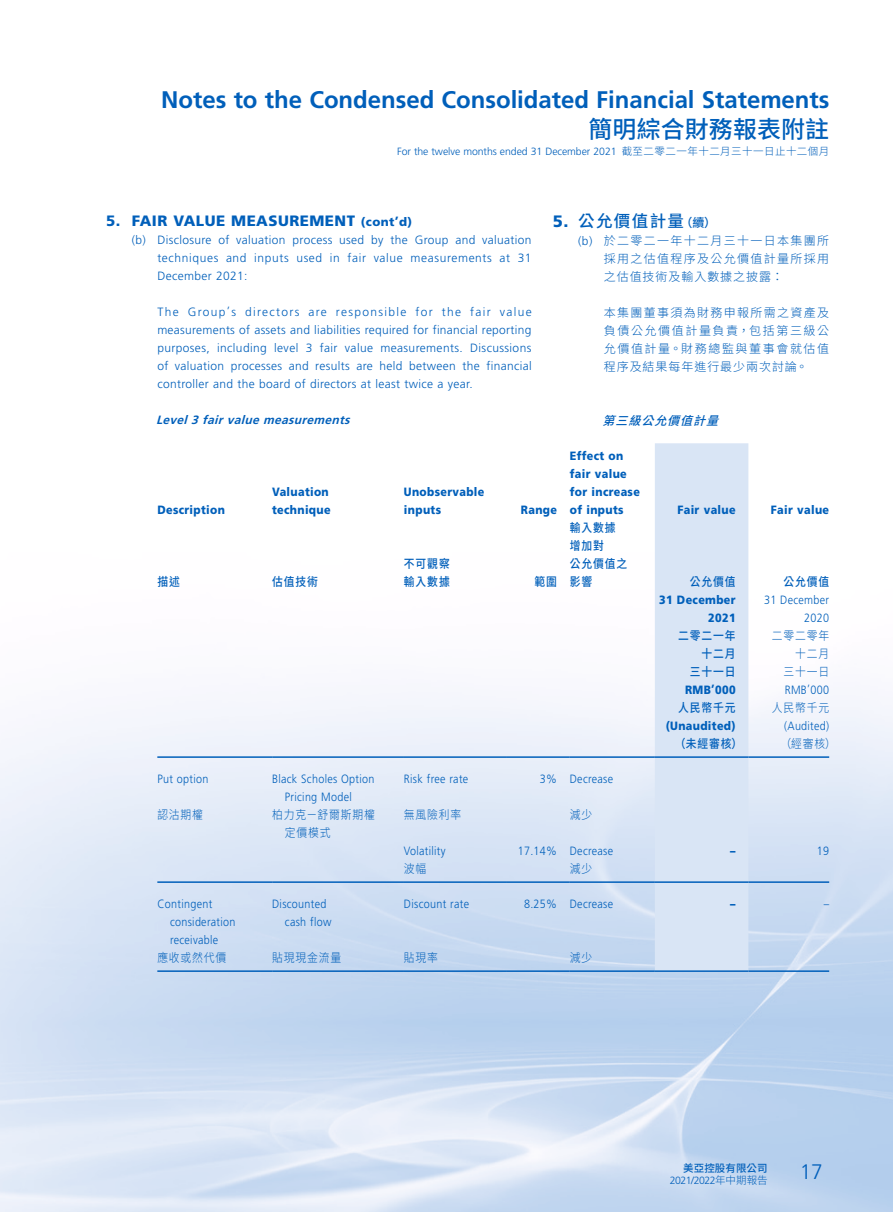
<style>
.page{position:relative;width:893px;height:1212px;background:#fff}
.page>*{position:absolute;margin:0;border:0;box-sizing:border-box;transform-origin:0 0}
.t1{font:700 24px "Frutiger LT Std";color:#005fba}
.t2{font:500 24px "Source Han Sans TC";letter-spacing:.005em;color:#005fba}
.t3{font:300 21px "Frutiger LT Std";color:#005fba}
.C_Heading_1{font:500 16.5px "Source Han Sans TC";letter-spacing:.08em;color:#005fba}
.Heading_1{font:900 15px "Frutiger LT Std";letter-spacing:.03em;color:#005fba}
.Body_Text{font:300 12px/18px "Frutiger LT Std";letter-spacing:.03em;color:#005fba;text-align:justify}
.Body_Text-2{font:300 12px/18px "Frutiger LT Std";letter-spacing:.03em;color:#005fba;scale:.9 1}
.Body_Text-3{font:900 12px "Frutiger LT Std";letter-spacing:.03em;color:#005fba;scale:.9 1}
.C_Body_Text{font:300 12px/18px "Source Han Sans TC";letter-spacing:.11em;color:#005fba;text-align:justify}
.Body_Text-4{font:300 12px/18px "Source Han Sans TC";letter-spacing:.08em;color:#005fba;scale:.9 1}
.Body_Text-5{font:500 12px "Source Han Sans TC";letter-spacing:.08em;color:#005fba;scale:.9 1}
.Heading_3{font:italic 700 12px "Frutiger LT Std";color:#005fba}
.C_Heading_3{font:italic 500 12px "Source Han Sans TC";color:#005fba}
.t4{font:300 10.5px "Frutiger LT Std";letter-spacing:-.005em;color:#005fba}
.t5{font:300 10.5px "Frutiger LT Std";letter-spacing:-.045em;color:#005fba}
.t6{font:500 10.5px "Source Han Sans TC";letter-spacing:.005em;color:#005fba}
.s1{font-family:"Source Han Sans TC"}
.s2{font-size:12px}
.s3{font-family:"Frutiger LT Std";font-weight:900}
.s4{font-family:"Frutiger LT Std"}
</style>
<div class="page">
<div style="left:655px;top:443px;width:93px;height:527px;background:#d9e5f5"></div>
<hr style="left:157px;top:756px;width:115px;height:2px;background:#005fba">
<hr style="left:272px;top:756px;width:132px;height:2px;background:#005fba">
<hr style="left:404px;top:756px;width:102px;height:2px;background:#005fba">
<hr style="left:506px;top:756px;width:64px;height:2px;background:#005fba">
<hr style="left:570px;top:756px;width:85px;height:2px;background:#005fba">
<hr style="left:655px;top:756px;width:93px;height:2px;background:#005fba">
<hr style="left:748px;top:756px;width:81px;height:2px;background:#005fba">
<hr style="left:157px;top:881px;width:115px;height:2px;background:#005fba">
<hr style="left:272px;top:881px;width:132px;height:2px;background:#005fba">
<hr style="left:404px;top:881px;width:102px;height:2px;background:#005fba">
<hr style="left:506px;top:881px;width:64px;height:2px;background:#005fba">
<hr style="left:570px;top:881px;width:85px;height:2px;background:#005fba">
<hr style="left:655px;top:881px;width:93px;height:2px;background:#005fba">
<hr style="left:748px;top:881px;width:81px;height:2px;background:#005fba">
<hr style="left:157px;top:970px;width:115px;height:2px;background:#005fba">
<hr style="left:272px;top:970px;width:132px;height:2px;background:#005fba">
<hr style="left:404px;top:970px;width:102px;height:2px;background:#005fba">
<hr style="left:506px;top:970px;width:64px;height:2px;background:#005fba">
<hr style="left:570px;top:970px;width:85px;height:2px;background:#005fba">
<hr style="left:655px;top:970px;width:93px;height:2px;background:#005fba">
<hr style="left:748px;top:970px;width:81px;height:2px;background:#005fba">
<h1 class="t1" style="left:161px;top:85px;width:670px">Notes to the Condensed Consolidated Financial Statements</h1>
<h1 class="t2" style="left:589px;top:115px;width:242px">簡明綜合財務報表附註</h1>
<p class="t4" style="left:397px;top:145px;width:434px">For the twelve months ended 31 December 2021 <span class="s1">截至二零二一年十二月三十一日止十二個月</span></p>
<p class="Heading_1" style="left:106px;top:211px;width:307px">5. FAIR VALUE MEASUREMENT <span class="s2">(cont’d)</span></p>
<p class="Body_Text" style="left:157px;top:231px;width:376px;text-indent:-26px">(b) Disclosure of valuation process used by the Group and valuation techniques and inputs used in fair value measurements at 31<br>December 2021:</p>
<p class="Body_Text" style="left:157px;top:303px;width:376px">The Group’s directors are responsible for the fair value measurements of assets and liabilities required for financial reporting purposes, including level 3 fair value measurements. Discussions of valuation processes and results are held between the financial controller and the board of directors at least twice a year.</p>
<p class="Heading_3" style="left:156px;top:413px;width:199px">Level3 fairvalue measurements</p>
<p class="C_Heading_1" style="left:553px;top:212px;width:165px"><span class="s3">5.</span> 公允價值計量<span class="s2">（續）</span></p>
<p class="C_Body_Text" style="left:604px;top:232px;width:227px;text-indent:-26px"><span class="s4">(b)</span> 於二零二一年十二月三十一日本集團所採用之估值程序及公允價值計量所採用之估值技術及輸入數據之披露：</p>
<p class="C_Body_Text" style="left:604px;top:304px;width:227px">本集團董事須為財務申報所需之資產及負債公允價值計量負責，包括第三級公允價值計量。財務總監與董事會就估值程序及結果每年進行最少兩次討論。</p>
<p class="C_Heading_3" style="left:603px;top:414px;width:126px">第三級公允價值計量</p>
<p class="Body_Text-3" style="left:157px;top:502px;width:77px">Description</p>
<p class="Body_Text-3" style="left:272px;top:484px;width:65px">Valuation</p>
<p class="Body_Text-3" style="left:272px;top:502px;width:66px">technique</p>
<p class="Body_Text-5" style="left:157px;top:575px;width:26px">描述</p>
<p class="Body_Text-5" style="left:272px;top:575px;width:52px">估值技術</p>
<p class="Body_Text-3" style="left:404px;top:484px;width:91px">Unobservable</p>
<p class="Body_Text-3" style="left:404px;top:502px;width:43px">inputs</p>
<p class="Body_Text-3" style="left:521px;top:502px;width:42px">Range</p>
<p class="Body_Text-5" style="left:404px;top:557px;width:52px">不可觀察</p>
<p class="Body_Text-5" style="left:404px;top:575px;width:52px">輸入數據</p>
<p class="Body_Text-5" style="left:535px;top:575px;width:26px">範圍</p>
<p class="Body_Text-3" style="left:570px;top:448px;width:61px">Effect on</p>
<p class="Body_Text-3" style="left:570px;top:466px;width:65px">fair value</p>
<p class="Body_Text-3" style="left:570px;top:484px;width:79px">for increase</p>
<p class="Body_Text-3" style="left:570px;top:502px;width:61px">of inputs</p>
<p class="Body_Text-3" style="left:677px;top:502px;width:66px">Fair value</p>
<p class="Body_Text-3" style="left:771px;top:502px;width:66px">Fair value</p>
<p class="Body_Text-5" style="left:570px;top:521px;width:52px">輸入數據</p>
<p class="Body_Text-5" style="left:570px;top:539px;width:39px">增加對</p>
<p class="Body_Text-5" style="left:570px;top:557px;width:65px">公允價值之</p>
<p class="Body_Text-5" style="left:570px;top:575px;width:26px">影響</p>
<p class="Body_Text-5" style="left:690px;top:575px;width:52px">公允價值</p>
<p class="Body_Text-5" style="left:783px;top:575px;width:52px">公允價值</p>
<p class="Body_Text-3" style="left:659px;top:592px;width:87px">31 December</p>
<p class="Body_Text-3" style="left:708px;top:610px;width:32px">2021</p>
<p class="Body_Text-2" style="left:764px;top:591px;width:74px">31 December</p>
<p class="Body_Text-2" style="left:804px;top:609px;width:29px">2020</p>
<p class="Body_Text-5" style="left:678px;top:629px;width:65px">二零二一年</p>
<p class="Body_Text-5" style="left:701px;top:647px;width:39px">十二月</p>
<p class="Body_Text-5" style="left:690px;top:665px;width:52px">三十一日</p>
<p class="Body_Text-4" style="left:772px;top:627px;width:65px">二零二零年</p>
<p class="Body_Text-4" style="left:795px;top:645px;width:39px">十二月</p>
<p class="Body_Text-4" style="left:783px;top:663px;width:52px">三十一日</p>
<p class="Body_Text-3" style="left:685px;top:682px;width:58px">RMB’000</p>
<p class="Body_Text-2" style="left:785px;top:681px;width:51px">RMB’000</p>
<p class="Body_Text-5" style="left:678px;top:701px;width:65px">人民幣千元</p>
<p class="Body_Text-4" style="left:772px;top:699px;width:65px">人民幣千元</p>
<p class="Body_Text-3" style="left:666px;top:718px;width:79px">(Unaudited)</p>
<p class="Body_Text-2" style="left:784px;top:717px;width:52px">(Audited)</p>
<p class="Body_Text-5" style="left:675px;top:737px;width:76px">（未經審核）</p>
<p class="Body_Text-4" style="left:780px;top:735px;width:63px">（經審核）</p>
<p class="Body_Text-2" style="left:157px;top:770px;width:58px">Put option</p>
<p class="Body_Text-2" style="left:285px;top:770px;width:101px;text-indent:-13px">Black Scholes Option<br>Pricing Model</p>
<p class="Body_Text-2" style="left:404px;top:770px;width:73px">Risk free rate</p>
<p class="Body_Text-2" style="left:540px;top:770px;width:21px">3%</p>
<p class="Body_Text-2" style="left:570px;top:770px;width:50px">Decrease</p>
<p class="Body_Text-4" style="left:157px;top:806px;width:52px">認沽期權</p>
<p class="Body_Text-4" style="left:285px;top:806px;width:102px;text-indent:-13px">柏力克－舒爾斯期權定價模式</p>
<p class="Body_Text-4" style="left:404px;top:806px;width:65px">無風險利率</p>
<p class="Body_Text-4" style="left:570px;top:806px;width:26px">減少</p>
<p class="Body_Text-2" style="left:404px;top:842px;width:48px">Volatility</p>
<p class="Body_Text-2" style="left:518px;top:842px;width:45px">17.14%</p>
<p class="Body_Text-2" style="left:570px;top:842px;width:50px">Decrease</p>
<p class="Body_Text-3" style="left:730px;top:843px;width:7px">–</p>
<p class="Body_Text-2" style="left:817px;top:842px;width:15px">19</p>
<p class="Body_Text-4" style="left:404px;top:860px;width:26px">波幅</p>
<p class="Body_Text-4" style="left:570px;top:860px;width:26px">減少</p>
<p class="Body_Text-2" style="left:170px;top:895px;width:74px;text-indent:-13px">Contingent consideration receivable</p>
<p class="Body_Text-2" style="left:285px;top:895px;width:53px;text-indent:-13px">Discounted cash flow</p>
<p class="Body_Text-2" style="left:404px;top:895px;width:74px">Discount rate</p>
<p class="Body_Text-2" style="left:524px;top:895px;width:38px">8.25%</p>
<p class="Body_Text-2" style="left:570px;top:895px;width:50px">Decrease</p>
<p class="Body_Text-3" style="left:730px;top:896px;width:7px">–</p>
<p class="Body_Text-2" style="left:824px;top:895px;width:7px">–</p>
<p class="Body_Text-4" style="left:157px;top:949px;width:78px">應收或然代價</p>
<p class="Body_Text-4" style="left:272px;top:949px;width:78px">貼現現金流量</p>
<p class="Body_Text-4" style="left:404px;top:949px;width:39px">貼現率</p>
<p class="Body_Text-4" style="left:570px;top:949px;width:26px">減少</p>
<p class="t6" style="left:683px;top:1162px;width:86px">美亞控股有限公司</p>
<p class="t5" style="left:670px;top:1175px;width:99px">2021/2022<span class="s1">年中期報告</span></p>
<h2 class="t3" style="left:800px;top:1160px;width:24px">17</h2>
</div>
